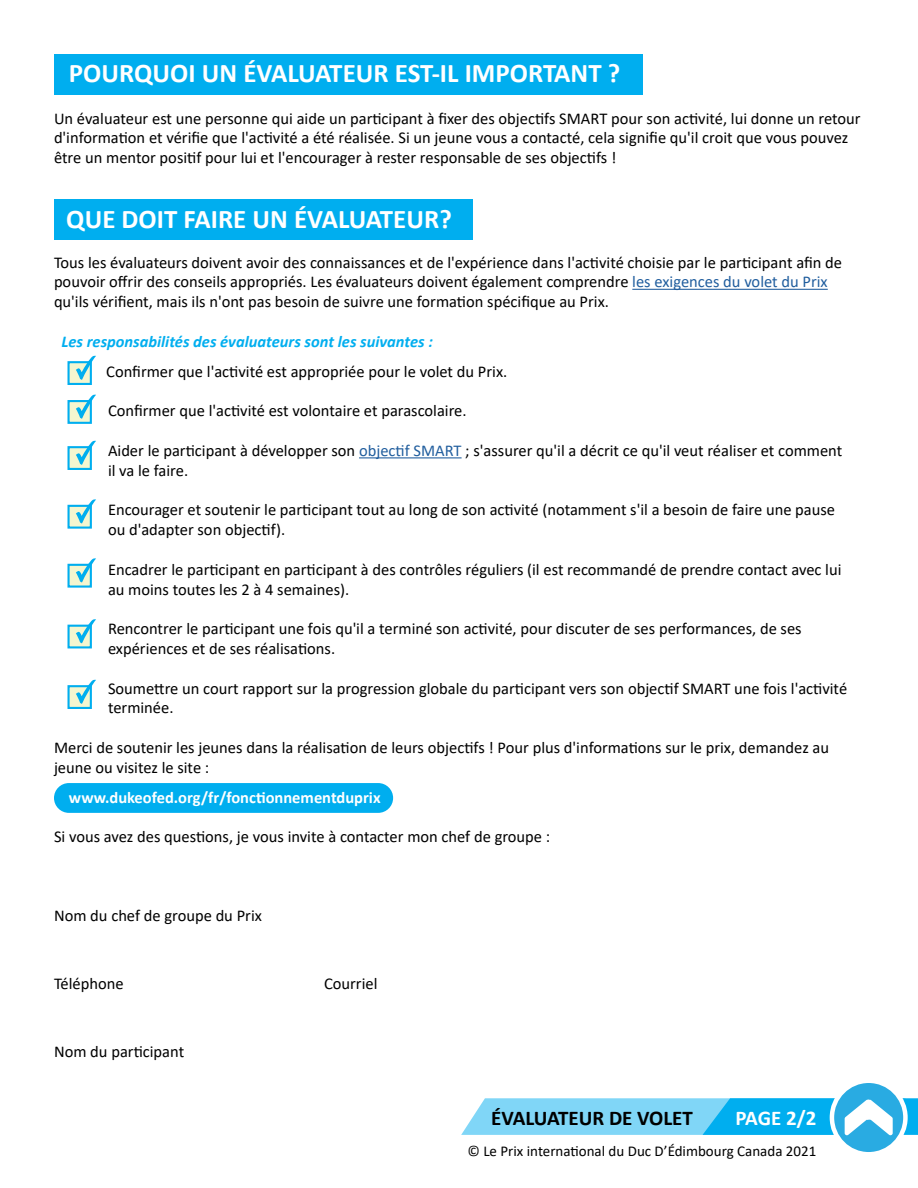
<style>
.page{position:relative;width:918px;height:1188px;background:#fff}
.page>*{position:absolute;margin:0;border:0;box-sizing:border-box;transform-origin:0 0}
.t1{font:700 27px "Calibri";color:#fff}
.t2{font:700 21px "Calibri";color:#000}
.t3{font:700 21px "Calibri";color:#fff}
.t4{font:16.5px/19.8px "Calibri";color:#000}
.t5{font:italic 700 16.5px "Calibri";color:#00aeef}
.t6{font:700 16.5px "Calibri";color:#fff}
.t7{font:15px "Calibri";color:#000}
.s1{color:#215e9e}
</style>
<div class="page">
<svg style="left:832px;top:1081px;width:73px;height:73px"></svg>
<div style="left:830px;top:1079px;width:78px;height:78px;border:4px solid #fff;border-radius:50%"></div>
<svg style="left:461px;top:1098px;width:457px;height:38px;background:#66ccf4"></svg>
<div style="left:54px;top:54px;width:589px;height:41px;background:#00aeef"></div>
<div style="left:54px;top:199px;width:418px;height:41px;background:#00aeef"></div>
<div style="left:54px;top:783px;width:339px;height:30px;background:#00aeef;border-radius:15px"></div>
<hr style="left:632px;top:289px;width:196px;height:1px;background:#215e9e">
<hr style="left:359px;top:457px;width:103px;height:1px;background:#215e9e">
<div style="left:68px;top:361px;width:24px;height:24px;background:#f5f6cf;border:2px solid #00aeef"></div>
<div style="left:68px;top:400px;width:24px;height:24px;background:#f5f6cf;border:2px solid #00aeef"></div>
<div style="left:68px;top:446px;width:24px;height:24px;background:#f5f6cf;border:2px solid #00aeef"></div>
<div style="left:68px;top:505px;width:24px;height:24px;background:#f5f6cf;border:2px solid #00aeef"></div>
<div style="left:68px;top:564px;width:24px;height:24px;background:#f5f6cf;border:2px solid #00aeef"></div>
<div style="left:68px;top:625px;width:24px;height:23px;background:#f5f6cf;border:2px solid #00aeef"></div>
<div style="left:68px;top:685px;width:24px;height:24px;background:#f5f6cf;border:2px solid #00aeef"></div>
<svg style="left:76px;top:356px;width:20px;height:24px"></svg>
<svg style="left:76px;top:395px;width:20px;height:24px"></svg>
<svg style="left:76px;top:441px;width:20px;height:24px"></svg>
<svg style="left:76px;top:499px;width:20px;height:25px"></svg>
<svg style="left:76px;top:558px;width:20px;height:25px"></svg>
<svg style="left:76px;top:619px;width:20px;height:25px"></svg>
<svg style="left:76px;top:680px;width:20px;height:24px"></svg>
<h1 class="t1" style="left:69px;top:54px;width:553px">POURQUOI UN ÉVALUATEUR EST-IL IMPORTANT ?</h1>
<p class="t4" style="left:54px;top:108px;width:808px">Un évaluateur est une personne qui aide un participant à fixer des objectifs SMART pour son activité, lui donne un retour d'information et vérifie que l'activité a été réalisée. Si un jeune vous a contacté, cela signifie qu'il croit que vous pouvez être un mentor positif pour lui et l'encourager à rester responsable de ses objectifs !</p>
<h1 class="t1" style="left:66px;top:200px;width:387px">QUE DOIT FAIRE UN ÉVALUATEUR?</h1>
<p class="t4" style="left:54px;top:252px;width:790px">Tous les évaluateurs doivent avoir des connaissances et de l'expérience dans l'activité choisie par le participant afin de pouvoir offrir des conseils appropriés. Les évaluateurs doivent également comprendre <span class="s1">les exigences du volet du Prix </span>qu'ils vérifient, mais ils n'ont pas besoin de suivre une formation spécifique au Prix.</p>
<p class="t5" style="left:61px;top:330px;width:373px">Les responsabilités des évaluateurs sont les suivantes :</p>
<p class="t4" style="left:106px;top:361px;width:403px">Confirmer que l'activité est appropriée pour le volet du Prix.</p>
<p class="t4" style="left:108px;top:401px;width:360px">Confirmer que l'activité est volontaire et parascolaire.</p>
<p class="t4" style="left:108px;top:440px;width:736px">Aider le participant à développer son <span class="s1">objectif SMART</span> ; s'assurer qu'il a décrit ce qu'il veut réaliser et comment il va le faire.</p>
<p class="t4" style="left:108px;top:500px;width:729px">Encourager et soutenir le participant tout au long de son activité (notamment s'il a besoin de faire une pause ou d'adapter son objectif).</p>
<p class="t4" style="left:108px;top:559px;width:735px">Encadrer le participant en participant à des contrôles réguliers (il est recommandé de prendre contact avec lui au moins toutes les 2 à 4 semaines).</p>
<p class="t4" style="left:108px;top:618px;width:695px">Rencontrer le participant une fois qu'il a terminé son activité, pour discuter de ses performances, de ses expériences et de ses réalisations.</p>
<p class="t4" style="left:108px;top:678px;width:741px">Soumettre un court rapport sur la progression globale du participant vers son objectif SMART une fois l'activité terminée.</p>
<p class="t4" style="left:54px;top:737px;width:777px">Merci de soutenir les jeunes dans la réalisation de leurs objectifs ! Pour plus d'informations sur le prix, demandez au jeune ou visitez le site :</p>
<p class="t6" style="left:69px;top:786px;width:313px">www.dukeofed.org/fr/fonctionnementduprix</p>
<p class="t4" style="left:54px;top:827px;width:498px">Si vous avez des questions, je vous invite à contacter mon chef de groupe :</p>
<p class="t4" style="left:54px;top:905px;width:209px">Nom du chef de groupe du Prix</p>
<p class="t4" style="left:54px;top:973px;width:71px">Téléphone</p>
<p class="t4" style="left:324px;top:973px;width:55px">Courriel</p>
<p class="t4" style="left:54px;top:1041px;width:132px">Nom du participant</p>
<p class="t2" style="left:491px;top:1103px;width:203px">ÉVALUATEUR DE VOLET</p>
<p class="t3" style="left:735px;top:1103px;width:82px">PAGE 2/2</p>
<p class="t7" style="left:467px;top:1140px;width:350px">© Le Prix international du Duc D’Édimbourg Canada 2021</p>
</div>
